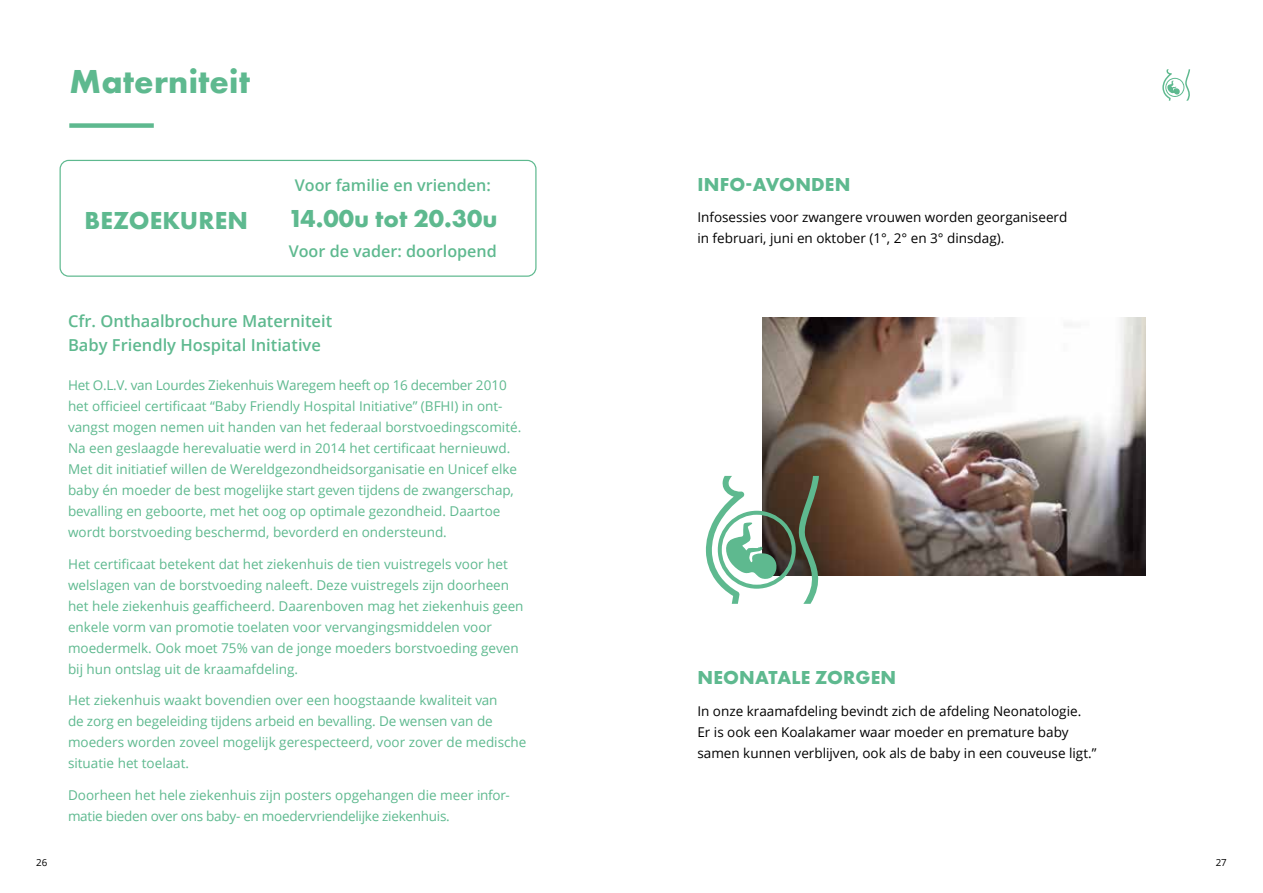
<style>
.page{position:relative;width:1263px;height:893px;background:#fff}
.page>*{position:absolute;margin:0;border:0;box-sizing:border-box;transform-origin:0 0}
.t1{font:700 34.5px "Futura PT";letter-spacing:.005em;color:#5eb98f}
.t2{font:700 25.5px "Futura PT";color:#5eb98f}
.t3{font:700 19.5px "Futura PT";letter-spacing:.01em;color:#5eb98f}
.t4{font:600 16.5px/24px "Open Sans";color:#5eb98f}
.t5{font:600 16.2px "Open Sans";color:#5eb98f}
.t6{font:13.5px/21px "Open Sans";color:#5eb98f}
.t7{font:13.5px/21px "Open Sans";color:#000}
.t8{font:13.5px/21px "Open Sans";letter-spacing:-.02em;color:#5eb98f}
.t9{font:9.75px "Open Sans";color:#000}
</style>
<div class="page">
<div style="left:69px;top:123px;width:85px;height:5px;background:#5eb98f"></div>
<div style="left:60px;top:160px;width:476px;height:117px;border:1px solid #5eb98f;border-radius:9px"></div>
<svg style="left:1162px;top:69px;width:29px;height:32px"></svg>
<img style="left:762px;top:318px;width:384px;height:257px">
<svg style="left:706px;top:476px;width:118px;height:128px"></svg>
<h1 class="t1" style="left:69px;top:59px;width:182px">Materniteit</h1>
<h2 class="t2" style="left:84px;top:204px;width:165px">BEZOEKUREN</h2>
<p class="t5" style="left:295px;top:174px;width:197px">Voor familie en vrienden:</p>
<h2 class="t2" style="left:288px;top:202px;width:211px">14.00u tot 20.30u</h2>
<p class="t5" style="left:289px;top:240px;width:210px">Voor de vader: doorlopend</p>
<p class="t4" style="left:68px;top:309px;width:266px">Cfr. Onthaalbrochure Materniteit<br>Baby Friendly Hospital Initiative</p>
<p class="t6" style="left:68px;top:374px;width:455px">Het O.L.V. van Lourdes Ziekenhuis Waregem heeft op 16 december 2010 het officieel certificaat “Baby Friendly Hospital Initiative” (BFHI) in ont&shy;vangst mogen nemen uit handen van het federaal borstvoedingscomité.<br>Na een geslaagde herevaluatie werd in 2014 het certificaat hernieuwd.<br>Met dit initiatief willen de Wereldgezondheidsorganisatie en Unicef elke baby én moeder de best mogelijke start geven tijdens de zwangerschap, bevalling en geboorte, met het oog op optimale gezondheid. Daartoe wordt borstvoeding beschermd, bevorderd en ondersteund.</p>
<p class="t6" style="left:68px;top:553px;width:457px">Het certificaat betekent dat het ziekenhuis de tien vuistregels voor het welslagen van de borstvoeding naleeft. Deze vuistregels zijn doorheen het hele ziekenhuis geafficheerd. Daarenboven mag het ziekenhuis geen enkele vorm van promotie toelaten voor vervangingsmiddelen voor moedermelk. Ook moet 75% van de jonge moeders borstvoeding geven bij hun ontslag uit de kraamafdeling.</p>
<p class="t6" style="left:68px;top:689px;width:460px">Het ziekenhuis waakt bovendien over een hoogstaande kwaliteit van<br>de zorg en begeleiding tijdens arbeid en bevalling. De wensen van de moeders worden zoveel mogelijk gerespecteerd, voor zover de medische situatie het toelaat.</p>
<p class="t8" style="left:68px;top:784px;width:443px">Doorheen het hele ziekenhuis zijn posters opgehangen die meer infor&shy;matie bieden over ons baby- en moedervriendelijke ziekenhuis.</p>
<h3 class="t3" style="left:697px;top:171px;width:154px">INFO-AVONDEN</h3>
<p class="t7" style="left:697px;top:206px;width:371px">Infosessies voor zwangere vrouwen worden georganiseerd in februari, juni en oktober (1°, 2° en 3° dinsdag).</p>
<h3 class="t3" style="left:697px;top:665px;width:200px">NEONATALE ZORGEN</h3>
<p class="t7" style="left:697px;top:700px;width:401px">In onze kraamafdeling bevindt zich de afdeling Neonatologie.<br>Er is ook een Koalakamer waar moeder en premature baby samen kunnen verblijven, ook als de baby in een couveuse ligt.”</p>
<p class="t9" style="left:36px;top:856px;width:13px">26</p>
<p class="t9" style="left:1216px;top:856px;width:13px">27</p>
</div>
